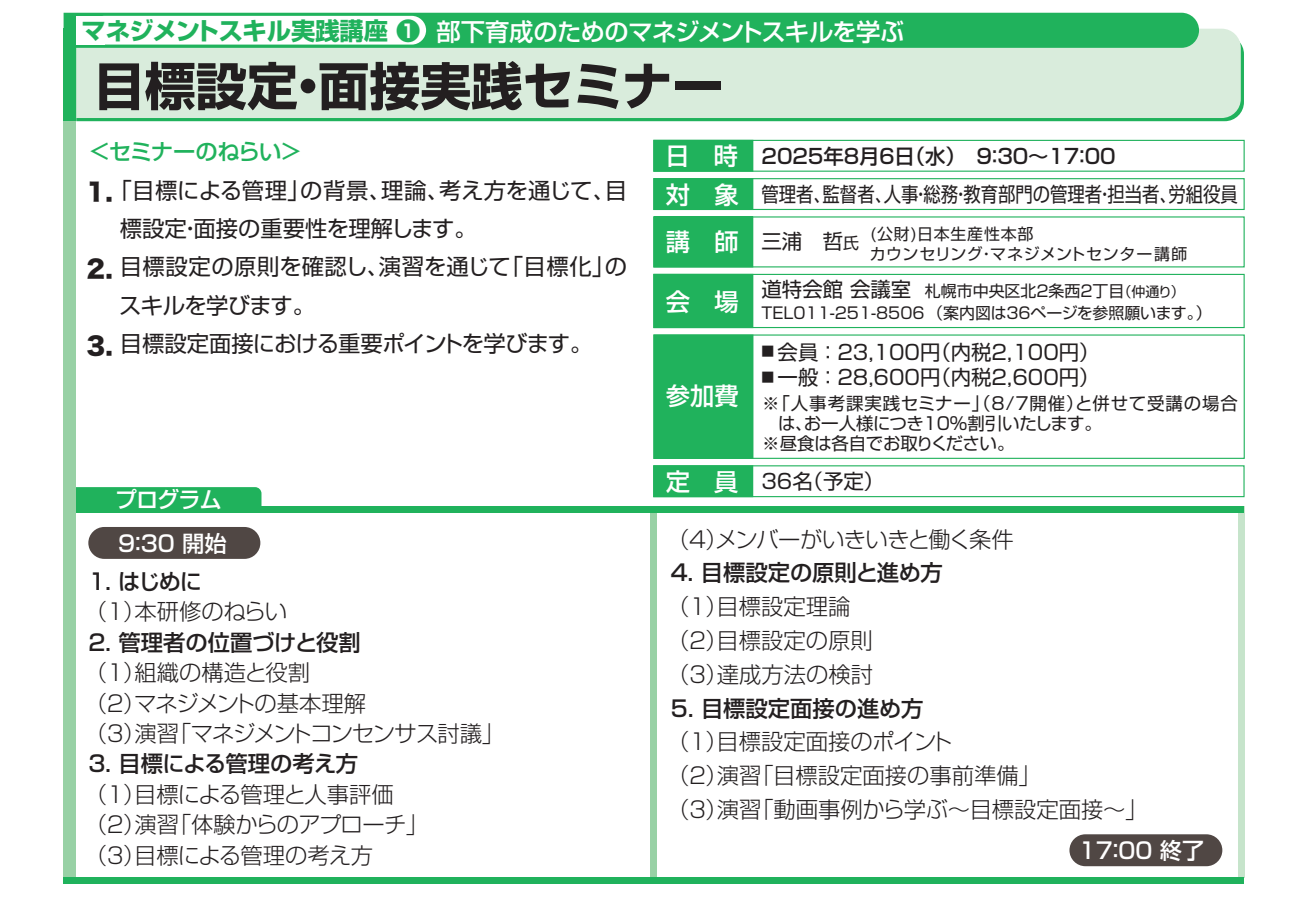
<style>
.page{position:relative;width:1308px;height:897px;background:#fff}
.page>*{position:absolute;margin:0;border:0;box-sizing:border-box;transform-origin:0 0}
.t1{font:51.07px "Shin Go Pro Bold 90 msp RKSJ H";color:#231f20}
.t2{font:24.3px "Shin Go Pro Medium 90 msp RKSJ H";letter-spacing:-.02em;color:#fff}
.t3{font:24.3px "Hira Kaku Std W8 90 msp RKSJ H";color:#231f20}
.t4{font:22.28px/33.8px "Shin Go Pro Light 90 msp RKSJ H";letter-spacing:-.01em;color:#231f20}
.t5{font:22.28px/38.2px "Shin Go Pro Regular 90 msp RKSJ H";letter-spacing:-.005em;color:#231f20}
.t6{font:22.28px/30.4px "Shin Go Pro Light 90 msp RKSJ H";letter-spacing:-.045em;color:#231f20}
.t7{font:22.28px/30.4px "Shin Go Pro Light 90 msp RKSJ H";letter-spacing:-.03em;color:#231f20}
.t8{font:22.28px "Shin Go Pro Medium 90 msp RKSJ H";color:#231f20}
.t9{font:22.28px "Shin Go Pro Medium 90 msp RKSJ H";color:#fff}
.t10{font:22.28px "Shin Go Pro Medium 90 msp RKSJ H";letter-spacing:-.025em;color:#231f20}
.t11{font:22.28px "Shin Go Pro Medium 90 msp RKSJ H";letter-spacing:-.045em;color:#20b25c}
.t12{font:20.47px "Shin Go Pro Regular 90 msp RKSJ H";color:#231f20}
.t13{font:20.47px "Shin Go Pro Regular 90 msp RKSJ H";color:#231f20;scale:.85 1}
.t14{font:20.47px "Shin Go Pro Medium 90 msp RKSJ H";color:#231f20}
.t15{font:17.55px "Shin Go Pro Regular 90 msp RKSJ H";letter-spacing:-.01em;color:#231f20}
.t16{font:17.55px "Shin Go Pro Regular 90 msp RKSJ H";letter-spacing:.05em;color:#231f20}
.t17{font:15.97px/22.3px "Shin Go Pro Regular 90 msp RKSJ H";color:#231f20}
.t18{font:15.97px/19.1px "Shin Go Pro Regular 90 msp RKSJ H";letter-spacing:.04em;color:#231f20}
.s1{font-family:"Shin Go Pro Bold 90 msp RKSJ H";color:#20b25c}
.s2{font-size:24.3px;color:#fff}
.s3{font-family:"Shin Go Pro Medium 90 msp RKSJ H";font-size:24.3px;color:#fff}
.s4{font-size:15.97px}
.s5{font-size:20.47px}
.s6{font-size:13.95px}
</style>
<div class="page">
<div style="left:76px;top:42px;width:1167px;height:79px;background:#20b25c"></div>
<div style="left:76px;top:29px;width:1164px;height:89px;background:#d9ecdc"></div>
<div style="left:1237px;top:506px;width:7px;height:371px;background:#c6e4cb"></div>
<div style="left:650px;top:512px;width:7px;height:371px;background:#98d1a5"></div>
<div style="left:64px;top:506px;width:1180px;height:6px;background:#20b25c"></div>
<div style="left:64px;top:487px;width:197px;height:25px;background:#20b25c;border-radius:6px"></div>
<div style="left:64px;top:29px;width:12px;height:854px;background:#98d1a5"></div>
<div style="left:64px;top:29px;width:12px;height:92px;background:#20b25c"></div>
<div style="left:88px;top:527px;width:172px;height:31px;background:#504744;border-radius:16px"></div>
<div style="left:1069px;top:834px;width:153px;height:32px;background:#504744;border-radius:16px"></div>
<div style="left:64px;top:877px;width:1180px;height:6px;background:#20b25c"></div>
<div style="left:64px;top:13px;width:1134px;height:35px;background:#20b25c"></div>
<div style="left:76px;top:16px;width:29px;height:29px;background:#fff"></div>
<div style="left:90px;top:16px;width:336px;height:29px;background:#fff;border-radius:14px"></div>
<div style="left:653px;top:178px;width:591px;height:32px;border:1px solid #20b25c"></div>
<div style="left:654px;top:179px;width:98px;height:30px;background:#20b25c"></div>
<div style="left:653px;top:178px;width:100px;height:32px;border:1px solid #20b25c"></div>
<div style="left:653px;top:140px;width:591px;height:32px;border:1px solid #20b25c"></div>
<div style="left:654px;top:140px;width:98px;height:31px;background:#20b25c"></div>
<div style="left:653px;top:140px;width:100px;height:32px;border:1px solid #20b25c"></div>
<div style="left:654px;top:217px;width:98px;height:50px;background:#20b25c"></div>
<div style="left:653px;top:216px;width:100px;height:51px;border:1px solid #20b25c"></div>
<div style="left:653px;top:274px;width:591px;height:54px;border:1px solid #20b25c"></div>
<div style="left:654px;top:274px;width:98px;height:53px;background:#20b25c"></div>
<div style="left:653px;top:274px;width:100px;height:54px;border:1px solid #20b25c"></div>
<div style="left:653px;top:334px;width:591px;height:125px;border:1px solid #20b25c"></div>
<div style="left:654px;top:335px;width:99px;height:123px;background:#20b25c"></div>
<div style="left:653px;top:334px;width:100px;height:125px;border:1px solid #20b25c"></div>
<div style="left:653px;top:465px;width:591px;height:32px;border:1px solid #20b25c"></div>
<div style="left:653px;top:466px;width:99px;height:30px;background:#20b25c"></div>
<div style="left:653px;top:465px;width:100px;height:32px;border:1px solid #20b25c"></div>
<p class="t2" style="left:81px;top:23px;width:824px"><span class="s1">マネジメントスキル実践講座 ❶</span> 部下育成のためのマネジメントスキルを学ぶ</p>
<h1 class="t1" style="left:94px;top:67px;width:631px">目標設定・面接実践セミナー</h1>
<p class="t11" style="left:89px;top:143px;width:215px">＜セミナーのねらい＞</p>
<p class="t5" style="left:119px;top:174px;width:509px;text-indent:-10px">「目標による管理」の背景、理論、考え方を通じて、目標設定・面接の重要性を理解します。<br>目標設定の原則を確認し、演習を通じて「目標化」のスキルを学びます。<br>目標設定面接における重要ポイントを学びます。</p>
<p class="t14" style="left:665px;top:148px;width:451px"><span class="s2">日　時</span> 202５年8月６日（水）　9：30～17：00</p>
<p class="t3" style="left:87px;top:183px;width:28px">1.</p>
<p class="t13" style="left:666px;top:187px;width:674px"><span class="s3">対　象</span> 管理者、監督者、人事・総務・教育部門の管理者・担当者、労組役員</p>
<p class="t18" style="left:870px;top:227px;width:319px">(公財)日本生産性本部<br>カウンセリング・マネジメントセンター講師</p>
<p class="t12" style="left:666px;top:234px;width:195px"><span class="s3">講　師</span> 三浦　哲<span class="s4">氏</span></p>
<p class="t2" style="left:666px;top:293px;width:74px">会　場</p>
<p class="t17" style="left:761px;top:282px;width:452px"><span class="s5">道特会館 会議室</span> 札幌市中央区北2条西2丁目<span class="s6">（仲通り）<br></span>TEL011-251-8506 （案内図は36ページを参照願います。）</p>
<p class="t3" style="left:87px;top:260px;width:28px">2.</p>
<p class="t3" style="left:87px;top:336px;width:28px">3.</p>
<p class="t12" style="left:761px;top:344px;width:339px"><sup>■</sup> 会員 ：23,100円（内税2，100円）</p>
<p class="t12" style="left:761px;top:369px;width:339px"><sup>■</sup> 一般 ：28,600円（内税2，600円）</p>
<p class="t16" style="left:762px;top:397px;width:477px">※「人事考課実践セミナー」（8/7開催）と併せて受講の場合</p>
<p class="t15" style="left:778px;top:417px;width:325px">は、お一人様につき10％割引いたします。</p>
<p class="t15" style="left:762px;top:436px;width:254px">※昼食は各自でお取りください。</p>
<p class="t12" style="left:665px;top:473px;width:220px"><span class="s3">定　員</span> 36名（予定）</p>
<p class="t2" style="left:666px;top:386px;width:74px">参加費</p>
<p class="t9" style="left:115px;top:491px;width:108px">プログラム</p>
<p class="t9" style="left:118px;top:535px;width:110px">9：30 開始</p>
<p class="t8" style="left:86px;top:573px;width:118px">１．はじめに</p>
<p class="t4" style="left:85px;top:598px;width:204px">（１）本研修のねらい</p>
<p class="t8" style="left:86px;top:634px;width:276px">２．管理者の位置づけと役割</p>
<p class="t6" style="left:85px;top:660px;width:421px">（１）組織の構造と役割<br>（２）マネジメントの基本理解<br>（３）演習「マネジメントコンセンサス討議」</p>
<p class="t10" style="left:86px;top:755px;width:274px">３．目標による管理の考え方</p>
<p class="t7" style="left:85px;top:782px;width:345px">（１）目標による管理と人事評価<br>（２）演習「体験からのアプローチ」（３）目標による管理の考え方</p>
<p class="t4" style="left:667px;top:525px;width:348px">（４）メンバーがいきいきと働く条件</p>
<p class="t8" style="left:668px;top:564px;width:276px">４．目標設定の原則と進め方</p>
<p class="t4" style="left:667px;top:593px;width:207px">（１）目標設定理論（２）目標設定の原則（３）達成方法の検討</p>
<p class="t8" style="left:671px;top:699px;width:254px">5．目標設定面接の進め方</p>
<p class="t4" style="left:667px;top:728px;width:482px">（１）目標設定面接のポイント<br>（２）演習「目標設定面接の事前準備」<br>（３）演習「動画事例から学ぶ～目標設定面接～」</p>
<p class="t9" style="left:1078px;top:842px;width:127px">17：00 終了</p>
</div>
